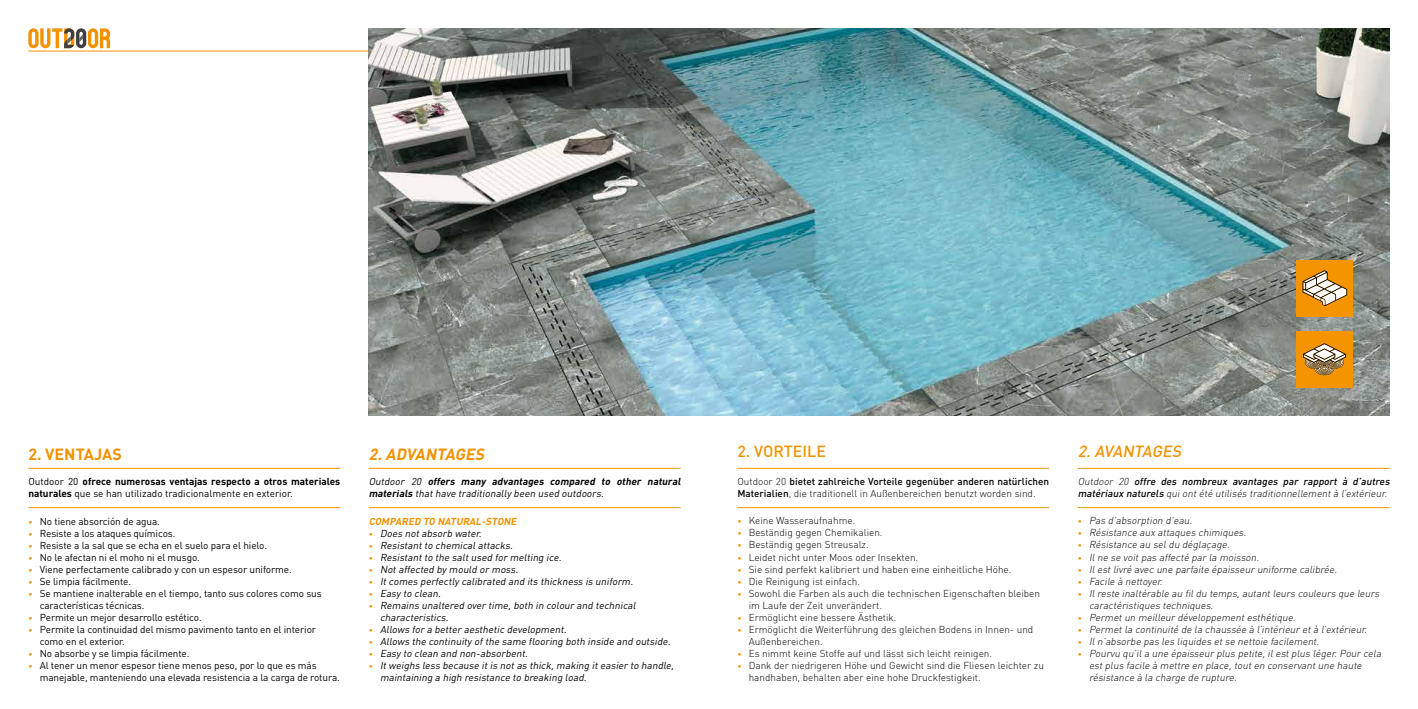
<style>
.page{position:relative;width:1418px;height:709px;background:#fff}
.page>*{position:absolute;margin:0;border:0;box-sizing:border-box;transform-origin:0 0}
.t1{font:italic 700 16px "DIN";color:#f39200}
.t2{font:italic 500 16px "DIN";color:#f39200}
.t3{font:700 16px "DIN";color:#f39200}
.t4{font:500 16px "DIN";color:#f39200}
.t5{font:italic 300 10px/12px "DIN";color:#000}
.t6{font:300 10px/12px "DIN";color:#000}
.t7{font:10px/12px "DIN";letter-spacing:-.01em;color:#000}
.t8{font:italic 10px/12px "DIN";color:#000}
.t9{font:500 10px/12px "DIN";color:#000}
.t10{font:italic 500 10px/12px "DIN";color:#000}
.t11{font:700 10px/12px "DIN";color:#000}
.t12{font:italic 700 10px/12px "DIN";color:#000}
.t13{font:italic 700 10px "DIN";color:#f39200}
.s1{font-weight:400}
.s2{font-size:8px;color:#f39200}
.s3{font-style:normal;font-size:8px;color:#f39200}
.s4{font-weight:300}
.s5{font-weight:400;font-size:8px;color:#f39200}
.s6{font-weight:400;font-style:normal;font-size:8px;color:#f39200}
</style>
<div class="page">
<hr style="left:28px;top:468px;width:312px;height:1px;background:#f39200">
<hr style="left:369px;top:468px;width:311px;height:1px;background:#f39200">
<hr style="left:28px;top:507px;width:312px;height:1px;background:#f39200">
<hr style="left:369px;top:507px;width:311px;height:1px;background:#f39200">
<svg style="left:28px;top:28px;width:82px;height:20px"></svg>
<img style="left:369px;top:28px;width:1020px;height:388px">
<hr style="left:737px;top:468px;width:312px;height:1px;background:#f39200">
<hr style="left:1077px;top:468px;width:312px;height:1px;background:#f39200">
<hr style="left:737px;top:507px;width:312px;height:1px;background:#f39200">
<hr style="left:1077px;top:507px;width:312px;height:1px;background:#f39200">
<hr style="left:28px;top:51px;width:341px;height:1px;background:#f39200">
<div style="left:1295px;top:331px;width:57px;height:56px;background:#f39400"></div>
<svg style="left:1303px;top:343px;width:42px;height:32px"></svg>
<div style="left:1295px;top:260px;width:57px;height:57px;background:#f39400"></div>
<svg style="left:1302px;top:270px;width:44px;height:36px"></svg>
<h1 class="t3" style="left:28px;top:443px;width:95px">2. VENTAJAS</h1>
<h1 class="t1" style="left:369px;top:443px;width:121px">2.ADVANTAGES</h1>
<p class="t11" style="left:28px;top:475px;width:313px"><span class="s1">Outdoor 20</span> ofrece numerosas ventajas respecto a otros materiales naturales <span class="s1">que se han utilizado tradicionalmente en exterior.</span></p>
<p class="t12" style="left:369px;top:475px;width:315px"><span class="s1">Outdoor 20</span> offers many advantages compared to other natural materials <span class="s1">thathave traditionally been used outdoors.</span></p>
<p class="t7" style="left:28px;top:515px;width:133px"><span class="s2">•</span> No tiene absorción de agua.</p>
<p class="t7" style="left:28px;top:527px;width:149px"><span class="s2">•</span> Resiste a los ataques químicos.</p>
<p class="t7" style="left:28px;top:539px;width:240px"><span class="s2">•</span> Resiste a la sal que se echa en el suelo para el hielo.</p>
<p class="t7" style="left:28px;top:551px;width:173px"><span class="s2">•</span> No le afectan ni el moho ni el musgo.</p>
<p class="t7" style="left:28px;top:563px;width:265px"><span class="s2">•</span> Viene perfectamente calibrado y con un espesor uniforme.</p>
<p class="t7" style="left:28px;top:575px;width:104px"><span class="s2">•</span> Se limpia fácilmente.</p>
<p class="t7" style="left:40px;top:587px;width:283px;text-indent:-11px"><span class="s2">•</span> Se mantiene inalterable en el tiempo, tanto sus colores como sus características técnicas.</p>
<p class="t7" style="left:28px;top:611px;width:175px"><span class="s2">•</span> Permite un mejor desarrollo estético.</p>
<p class="t7" style="left:40px;top:623px;width:278px;text-indent:-11px"><span class="s2">•</span> Permite la continuidad del mismo pavimento tanto en el interior como en el exterior.</p>
<p class="t7" style="left:28px;top:647px;width:163px"><span class="s2">•</span> No absorbe y se limpia fácilmente.</p>
<p class="t7" style="left:40px;top:659px;width:302px;text-indent:-11px"><span class="s2">•</span> Al tener un menor espesor tiene menos peso, por lo que es más manejable, manteniendo una elevada resistencia a la carga de rotura.</p>
<p class="t13" style="left:369px;top:514px;width:152px">COMPARED TO NATURAL-STONE</p>
<p class="t8" style="left:369px;top:527px;width:116px"><span class="s3">•</span> Does notabsorb water.</p>
<p class="t8" style="left:369px;top:539px;width:148px"><span class="s3">•</span> Resistantto chemicalattacks.</p>
<p class="t8" style="left:369px;top:551px;width:196px"><span class="s3">•</span> Resistantto the saltused for melting ice.</p>
<p class="t8" style="left:369px;top:563px;width:153px"><span class="s3">•</span> Notaffected by mould or moss.</p>
<p class="t8" style="left:369px;top:575px;width:268px"><span class="s3">•</span> Itcomes perfectly calibrated and its thickness is uniform.</p>
<p class="t8" style="left:369px;top:587px;width:76px"><span class="s3">•</span> Easy to clean.</p>
<p class="t8" style="left:380px;top:599px;width:259px;text-indent:-11px"><span class="s3">•</span> Remains unaltered over time,both in colour and technical characteristics.</p>
<p class="t8" style="left:369px;top:623px;width:201px"><span class="s3">•</span> Allows for a better aesthetic development.</p>
<p class="t8" style="left:369px;top:635px;width:305px"><span class="s3">•</span> Allows the continuity ofthe same flooring both inside and outside.</p>
<p class="t8" style="left:369px;top:647px;width:163px"><span class="s3">•</span> Easy to clean and non-absorbent.</p>
<p class="t8" style="left:380px;top:659px;width:297px;text-indent:-11px"><span class="s3">•</span> Itweighs less because itis notas thick,making iteasier to handle, maintaining a high resistance to breaking load.</p>
<h1 class="t4" style="left:737px;top:441px;width:90px">2. VORTEILE</h1>
<h1 class="t2" style="left:1077px;top:441px;width:109px">2.AVANTAGES</h1>
<p class="t9" style="left:737px;top:475px;width:313px"><span class="s4">Outdoor 20</span> bietet zahlreiche Vorteile gegenüber anderen natürlichen<br>Materialien<span class="s4">, die traditionell in Außenbereichen benutzt worden sind.</span></p>
<p class="t10" style="left:1077px;top:475px;width:315px"><span class="s4">Outdoor 20</span> offre des nombreux avantages par rapport à d’autres matériaux naturels <span class="s4">quiontété utilisés traditionnellementà l’extérieur.</span></p>
<p class="t6" style="left:737px;top:515px;width:119px"><span class="s5">•</span> Keine Wasseraufnahme.</p>
<p class="t6" style="left:737px;top:527px;width:147px"><span class="s5">•</span> Beständig gegen Chemikalien.</p>
<p class="t6" style="left:737px;top:539px;width:133px"><span class="s5">•</span> Beständig gegen Streusalz.</p>
<p class="t6" style="left:737px;top:551px;width:182px"><span class="s5">•</span> Leidet nicht unter Moos oder Insekten.</p>
<p class="t6" style="left:737px;top:563px;width:276px"><span class="s5">•</span> Sie sind perfekt kalibriert und haben eine einheitliche Höhe.</p>
<p class="t6" style="left:737px;top:575px;width:124px"><span class="s5">•</span> Die Reinigung ist einfach.</p>
<p class="t6" style="left:748px;top:587px;width:293px;text-indent:-11px"><span class="s5">•</span> Sowohl die Farben als auch die technischen Eigenschaften bleiben im Laufe der Zeit unverändert.</p>
<p class="t6" style="left:737px;top:611px;width:161px"><span class="s5">•</span> Ermöglicht eine bessere Ästhetik.</p>
<p class="t6" style="left:748px;top:623px;width:286px;text-indent:-11px"><span class="s5">•</span> Ermöglicht die Weiterführung des gleichen Bodens in Innen- und<br>Außenbereichen.</p>
<p class="t6" style="left:737px;top:647px;width:256px"><span class="s5">•</span> Es nimmt keine Stoffe auf und lässt sich leicht reinigen.</p>
<p class="t6" style="left:748px;top:659px;width:297px;text-indent:-11px"><span class="s5">•</span> Dank der niedrigeren Höhe und Gewicht sind die Fliesen leichter zu handhaben, behalten aber eine hohe Druckfestigkeit.</p>
<p class="t5" style="left:1077px;top:515px;width:118px"><span class="s6">•</span> Pas d’absorption d’eau.</p>
<p class="t5" style="left:1077px;top:527px;width:172px"><span class="s6">•</span> Résistance aux attaques chimiques.</p>
<p class="t5" style="left:1077px;top:539px;width:156px"><span class="s6">•</span> Résistance au seldu déglaçage.</p>
<p class="t5" style="left:1077px;top:551px;width:185px"><span class="s6">•</span> Ilne se voitpas affecté par la moisson.</p>
<p class="t5" style="left:1077px;top:563px;width:263px"><span class="s6">•</span> Ilestlivré avec une parfaite épaisseur uniforme calibrée.</p>
<p class="t5" style="left:1077px;top:575px;width:88px"><span class="s6">•</span> Facile à nettoyer.</p>
<p class="t5" style="left:1089px;top:587px;width:294px;text-indent:-11px"><span class="s6">•</span> Ilreste inaltérable au fildu temps,autantleurs couleurs que leurs caractéristiques techniques.</p>
<p class="t5" style="left:1077px;top:611px;width:221px"><span class="s6">•</span> Permetun meilleur développementesthétique.</p>
<p class="t5" style="left:1077px;top:623px;width:293px"><span class="s6">•</span> Permetla continuité de la chaussée à l’intérieur età l’extérieur.</p>
<p class="t5" style="left:1077px;top:635px;width:245px"><span class="s6">•</span> Iln’absorbe pas les liquides etse nettoie facilement.</p>
<p class="t5" style="left:1089px;top:647px;width:296px;text-indent:-11px"><span class="s6">•</span> Pourvu qu’ila une épaisseur plus petite,ilestplus léger.Pour cela estplus facile à mettre en place,touten conservantune haute résistance à la charge de rupture.</p>
</div>
